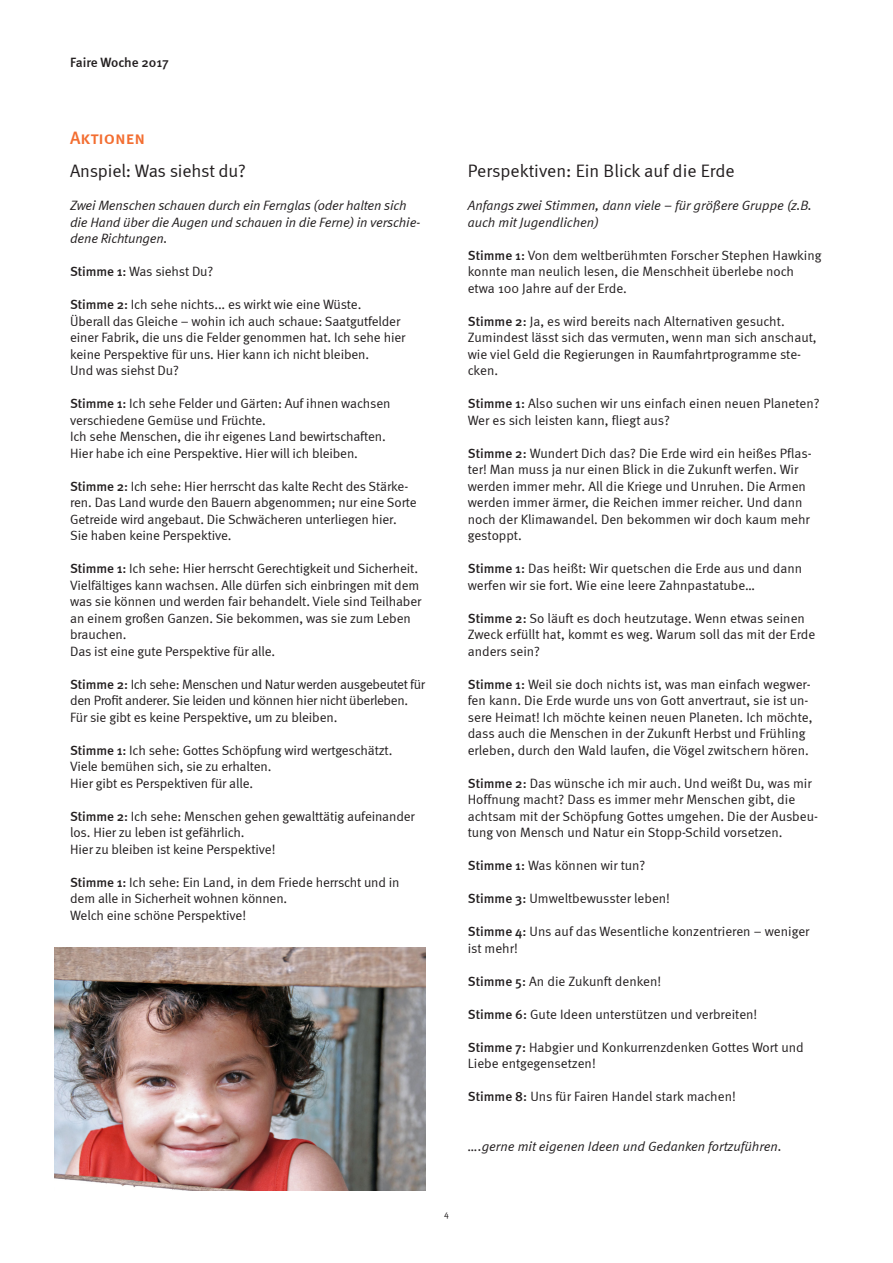
<style>
.page{position:relative;width:893px;height:1263px;background:#fff}
.page>*{position:absolute;margin:0;border:0;box-sizing:border-box;transform-origin:0 0}
.t1{font:18px "Meta Normal";letter-spacing:-.005em;color:#231f20}
.t2{font:18px "Meta Medium Caps";color:#f36e31}
.t3{font:13.5px/16.5px "Meta Normal";letter-spacing:-.01em;color:#231f20}
.t4{font:italic 13.5px/16.5px "Meta Normal";letter-spacing:-.01em;color:#231f20}
.t5{font:italic 13.5px "Meta Normal LF";color:#231f20}
.t6{font:500 13.5px "Meta";letter-spacing:-.005em;color:#231f20}
.t7{font:9px "Meta Normal";color:#231f20}
.s1{font-family:"Meta";font-weight:500}
</style>
<div class="page">
<img style="left:54px;top:947px;width:371px;height:244px">
<p class="t6" style="left:70px;top:54px;width:100px">Faire Woche 2017</p>
<p class="t2" style="left:70px;top:128px;width:76px">Aktionen</p>
<p class="t1" style="left:70px;top:161px;width:177px">Anspiel: Was siehst du?</p>
<p class="t4" style="left:70px;top:197px;width:352px">Zwei Menschen schauen durch ein Fernglas (oder halten sich die Hand über die Augen und schauen in die Ferne) in verschie&shy;dene Richtungen.</p>
<p class="t3" style="left:70px;top:263px;width:145px"><span class="s1">Stimme 1:</span> Was siehst Du?</p>
<p class="t3" style="left:70px;top:296px;width:293px"><span class="s1">Stimme 2:</span> Ich sehe nichts... es wirkt wie eine Wüste.</p>
<p class="t3" style="left:70px;top:313px;width:337px">Überall das Gleiche – wohin ich auch schaue: Saatgutfelder einer Fabrik, die uns die Felder genommen hat. Ich sehe hier keine Perspektive für uns. Hier kann ich nicht bleiben.</p>
<p class="t3" style="left:70px;top:362px;width:110px">Und was siehst Du?</p>
<p class="t3" style="left:70px;top:395px;width:322px"><span class="s1">Stimme 1:</span> Ich sehe Felder und Gärten: Auf ihnen wachsen verschiedene Gemüse und Früchte.</p>
<p class="t3" style="left:70px;top:428px;width:317px">Ich sehe Menschen, die ihr eigenes Land bewirtschaften.</p>
<p class="t3" style="left:70px;top:445px;width:289px">Hier habe ich eine Perspektive. Hier will ich bleiben.</p>
<p class="t3" style="left:70px;top:478px;width:348px"><span class="s1">Stimme 2:</span> Ich sehe: Hier herrscht das kalte Recht des Stärke&shy;ren. Das Land wurde den Bauern abgenommen; nur eine Sorte<br>Getreide wird angebaut. Die Schwächeren unterliegen hier.</p>
<p class="t3" style="left:70px;top:527px;width:163px">Sie haben keine Perspektive.</p>
<p class="t3" style="left:70px;top:560px;width:353px"><span class="s1">Stimme 1:</span> Ich sehe: Hier herrscht Gerechtigkeit und Sicherheit.<br>Vielfältiges kann wachsen. Alle dürfen sich einbringen mit dem was sie können und werden fair behandelt. Viele sind Teilhaber an einem großen Ganzen. Sie bekommen, was sie zum Leben brauchen.</p>
<p class="t3" style="left:70px;top:643px;width:207px">Das ist eine gute Perspektive für alle.</p>
<p class="t3" style="left:70px;top:676px;width:356px"><span class="s1">Stimme 2:</span> Ich sehe: Menschen und Natur werden ausgebeutet für den Profit anderer. Sie leiden und können hier nicht überleben.</p>
<p class="t3" style="left:70px;top:709px;width:269px">Für sie gibt es keine Perspektive, um zu bleiben.</p>
<p class="t3" style="left:70px;top:742px;width:324px"><span class="s1">Stimme 1:</span> Ich sehe: Gottes Schöpfung wird wertgeschätzt.<br>Viele bemühen sich, sie zu erhalten.</p>
<p class="t3" style="left:70px;top:775px;width:185px">Hier gibt es Perspektiven für alle.</p>
<p class="t3" style="left:70px;top:808px;width:346px"><span class="s1">Stimme 2:</span> Ich sehe: Menschen gehen gewalttätig aufeinander los. Hier zu leben ist gefährlich.</p>
<p class="t3" style="left:70px;top:841px;width:207px">Hier zu bleiben ist keine Perspektive!</p>
<p class="t3" style="left:70px;top:874px;width:331px"><span class="s1">Stimme 1:</span> Ich sehe: Ein Land, in dem Friede herrscht und in dem alle in Sicherheit wohnen können.</p>
<p class="t3" style="left:70px;top:907px;width:177px">Welch eine schöne Perspektive!</p>
<p class="t1" style="left:468px;top:161px;width:269px">Perspektiven: Ein Blick auf die Erde</p>
<p class="t4" style="left:468px;top:197px;width:346px">Anfangs zwei Stimmen, dann viele – für größere Gruppe (z.B. auch mit Jugendlichen)</p>
<p class="t3" style="left:468px;top:247px;width:355px"><span class="s1">Stimme 1:</span> Von dem weltberühmten Forscher Stephen Hawking konnte man neulich lesen, die Menschheit überlebe noch etwa 100 Jahre auf der Erde.</p>
<p class="t3" style="left:468px;top:313px;width:350px"><span class="s1">Stimme 2:</span> Ja, es wird bereits nach Alternativen gesucht.<br>Zumindest lässt sich das vermuten, wenn man sich anschaut, wie viel Geld die Regierungen in Raumfahrtprogramme ste&shy;cken.</p>
<p class="t3" style="left:468px;top:395px;width:353px"><span class="s1">Stimme 1:</span> Also suchen wir uns einfach einen neuen Planeten?<br>Wer es sich leisten kann, fliegt aus?</p>
<p class="t3" style="left:468px;top:445px;width:345px"><span class="s1">Stimme 2:</span> Wundert Dich das? Die Erde wird ein heißes Pflas&shy;ter! Man muss ja nur einen Blick in die Zukunft werfen. Wir werden immer mehr. All die Kriege und Unruhen. Die Armen werden immer ärmer, die Reichen immer reicher. Und dann noch der Klimawandel. Den bekommen wir doch kaum mehr gestoppt.</p>
<p class="t3" style="left:468px;top:560px;width:336px"><span class="s1">Stimme 1:</span> Das heißt: Wir quetschen die Erde aus und dann werfen wir sie fort. Wie eine leere Zahnpastatube…</p>
<p class="t3" style="left:468px;top:610px;width:349px"><span class="s1">Stimme 2:</span> So läuft es doch heutzutage. Wenn etwas seinen<br>Zweck erfüllt hat, kommt es weg. Warum soll das mit der Erde anders sein?</p>
<p class="t3" style="left:468px;top:676px;width:346px"><span class="s1">Stimme 1:</span> Weil sie doch nichts ist, was man einfach wegwer&shy;fen kann. Die Erde wurde uns von Gott anvertraut, sie ist un&shy;sere Heimat! Ich möchte keinen neuen Planeten. Ich möchte, dass auch die Menschen in der Zukunft Herbst und Frühling erleben, durch den Wald laufen, die Vögel zwitschern hören.</p>
<p class="t3" style="left:468px;top:775px;width:352px"><span class="s1">Stimme 2:</span> Das wünsche ich mir auch. Und weißt Du, was mir Hoffnung macht? Dass es immer mehr Menschen gibt, die achtsam mit der Schöpfung Gottes umgehen. Die der Ausbeu&shy;tung von Mensch und Natur ein Stopp-Schild vorsetzen.</p>
<p class="t3" style="left:468px;top:857px;width:179px"><span class="s1">Stimme 1:</span> Was können wir tun?</p>
<p class="t3" style="left:468px;top:890px;width:204px"><span class="s1">Stimme 3:</span> Umweltbewusster leben!</p>
<p class="t3" style="left:468px;top:923px;width:343px"><span class="s1">Stimme 4:</span> Uns auf das Wesentliche konzentrieren – weniger ist mehr!</p>
<p class="t3" style="left:468px;top:973px;width:195px"><span class="s1">Stimme 5:</span> An die Zukunft denken!</p>
<p class="t3" style="left:468px;top:1006px;width:291px"><span class="s1">Stimme 6:</span> Gute Ideen unterstützen und verbreiten!</p>
<p class="t3" style="left:468px;top:1039px;width:337px"><span class="s1">Stimme 7:</span> Habgier und Konkurrenzdenken Gottes Wort und<br>Liebe entgegensetzen!</p>
<p class="t3" style="left:468px;top:1088px;width:270px"><span class="s1">Stimme 8:</span> Uns für Fairen Handel stark machen!</p>
<p class="t5" style="left:468px;top:1138px;width:315px">….gerne mit eigenen Ideen und Gedanken fortzuführen.</p>
<p class="t7" style="left:444px;top:1209px;width:6px">4</p>
</div>
